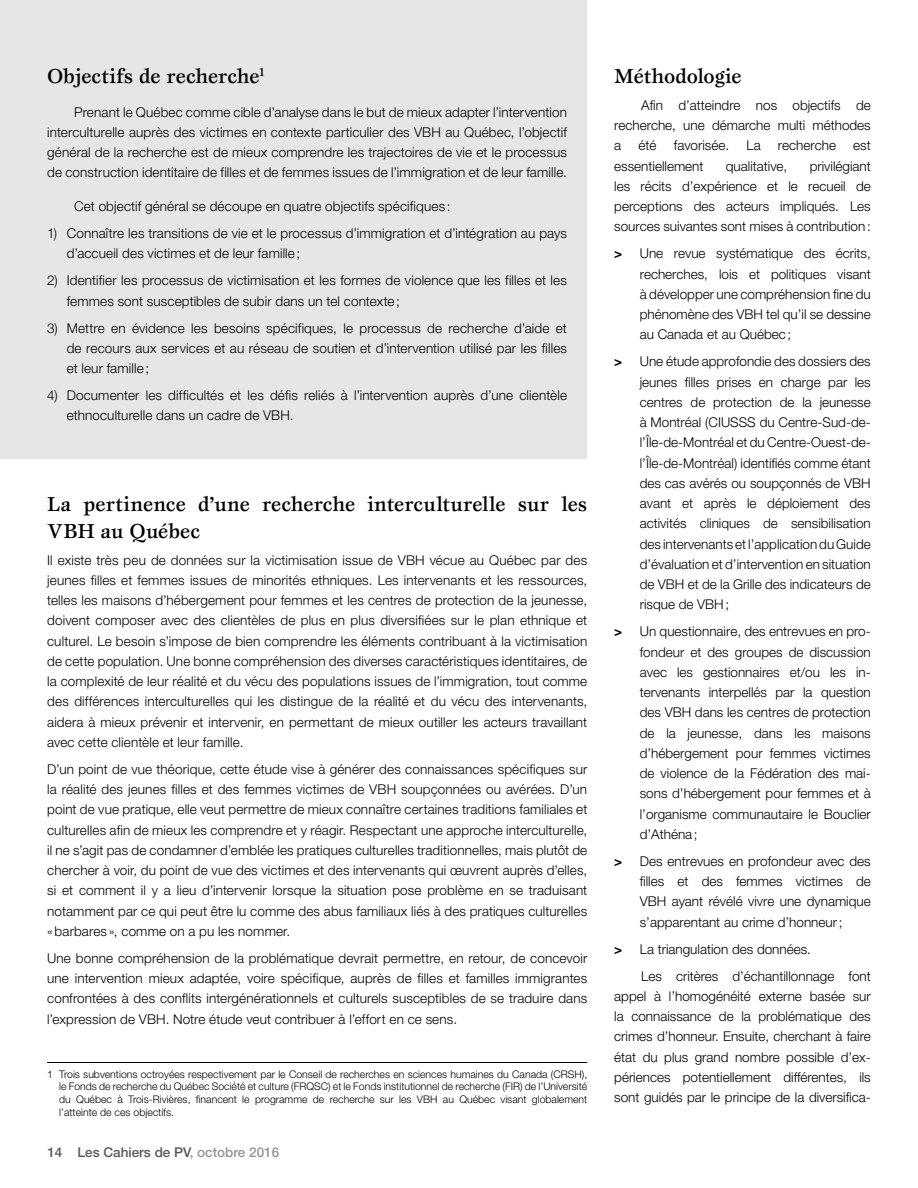
<style>
.page{position:relative;width:918px;height:1188px;background:#fff}
.page>*{position:absolute;margin:0;border:0;box-sizing:border-box;transform-origin:0 0}
.t1{font:500 21px/27px "Esprit Std";color:#000}
.t2{font:300 13.5px/20.2px "Helvetica Neue LT Std";color:#000;text-align:justify}
.t3{font:500 13.5px "Helvetica Neue LT Std";color:#58585b}
.t4{font:300 10.5px/12.6px "Helvetica Neue LT Std";color:#000;text-align:justify}
.s1{color:#939598}
.s2{font-weight:700}
</style>
<div class="page">
<div style="left:0;top:0;width:587px;height:459px;background:#e6e6e6"></div>
<hr style="left:47px;top:1062px;width:540px;height:1px;background:#000">
<hr style="left:917px;top:588px;width:1px;height:600px;background:#000">
<h1 class="t1" style="left:47px;top:62px;width:220px">Objectifs de recherche<sup>1</sup></h1>
<p class="t2" style="left:47px;top:101px;width:521px;text-indent:27px">Prenant le Québec comme cible d’analyse dans le but de mieux adapter l’intervention interculturelle auprès des victimes en contexte particulier des VBH au Québec, l’objectif général de la recherche est de mieux comprendre les trajectoires de vie et le processus de construction identitaire de filles et de femmes issues de l’immigration et de leur famille.</p>
<p class="t2" style="left:74px;top:196px;width:378px">Cet objectif général se découpe en quatre objectifs spécifiques :</p>
<p class="t2" style="left:67px;top:223px;width:502px;text-indent:-19px">1) Connaître les transitions de vie et le processus d’immigration et d’intégration au pays d’accueil des victimes et de leur famille;</p>
<p class="t2" style="left:67px;top:270px;width:502px;text-indent:-20px">2) Identifier les processus de victimisation et les formes de violence que les filles et les femmes sont susceptibles de subir dans un tel contexte;</p>
<p class="t2" style="left:67px;top:317px;width:502px;text-indent:-19px">3) Mettre en évidence les besoins spécifiques, le processus de recherche d’aide et de recours aux services et au réseau de soutien et d’intervention utilisé par les filles et leur famille;</p>
<p class="t2" style="left:67px;top:385px;width:502px;text-indent:-19px">4) Documenter les difficultés et les défis reliés à l’intervention auprès d’une clientèle ethnoculturelle dans un cadre de VBH.</p>
<h1 class="t1" style="left:47px;top:490px;width:542px">La pertinence d’une recherche interculturelle sur les<br>VBH au Québec</h1>
<p class="t2" style="left:47px;top:549px;width:542px">Il existe très peu de données sur la victimisation issue de VBH vécue au Québec par des jeunes filles et femmes issues de minorités ethniques. Les intervenants et les ressources, telles les maisons d’hébergement pour femmes et les centres de protection de la jeunesse, doivent composer avec des clientèles de plus en plus diversifiées sur le plan ethnique et culturel. Le besoin s’impose de bien comprendre les éléments contribuant à la victimisation de cette population. Une bonne compréhension des diverses caractéristiques identitaires, de la complexité de leur réalité et du vécu des populations issues de l’immigration, tout comme des différences interculturelles qui les distingue de la réalité et du vécu des intervenants, aidera à mieux prévenir et intervenir, en permettant de mieux outiller les acteurs travaillant avec cette clientèle et leur famille.</p>
<p class="t2" style="left:47px;top:759px;width:542px">D’un point de vue théorique, cette étude vise à générer des connaissances spécifiques sur la réalité des jeunes filles et des femmes victimes de VBH soupçonnées ou avérées. D’un point de vue pratique, elle veut permettre de mieux connaître certaines traditions familiales et culturelles afin de mieux les comprendre et y réagir. Respectant une approche interculturelle, il ne s’agit pas de condamner d’emblée les pratiques culturelles traditionnelles, mais plutôt de chercher à voir, du point de vue des victimes et des intervenants qui œuvrent auprès d’elles, si et comment il y a lieu d’intervenir lorsque la situation pose problème en se traduisant notamment par ce qui peut être lu comme des abus familiaux liés à des pratiques culturelles «barbares », comme on a pu les nommer.</p>
<p class="t2" style="left:47px;top:948px;width:542px">Une bonne compréhension de la problématique devrait permettre, en retour, de concevoir une intervention mieux adaptée, voire spécifique, auprès de filles et familles immigrantes confrontées à des conflits intergénérationnels et culturels susceptibles de se traduire dans l’expression de VBH. Notre étude veut contribuer à l’effort en ce sens.</p>
<p class="t4" style="left:59px;top:1068px;width:530px;text-indent:-12px">1 Trois subventions octroyées respectivement par le Conseil de recherches en sciences humaines du Canada (CRSH), le Fonds de recherche du Québec Société et culture (FRQSC) et le Fonds institutionnel de recherche (FIR) de l’Université du Québec à Trois-Rivières, financent le programme de recherche sur les VBH au Québec visant globalement l’atteinte de ces objectifs.</p>
<p class="t3" style="left:47px;top:1144px;width:233px">14 Les Cahiers de PV<span class="s1">, octobre 2016</span></p>
<h1 class="t1" style="left:614px;top:62px;width:129px">Méthodologie</h1>
<p class="t2" style="left:614px;top:95px;width:258px;text-indent:27px">Afin d’atteindre nos objectifs de recherche, une démarche multi méthodes a</p>
<p class="t2" style="left:639px;top:135px;width:20px">été</p>
<p class="t2" style="left:674px;top:135px;width:57px">favorisée.</p>
<p class="t2" style="left:746px;top:135px;width:16px">La</p>
<p class="t2" style="left:778px;top:135px;width:60px">recherche</p>
<p class="t2" style="left:853px;top:135px;width:19px">est</p>
<p class="t2" style="left:614px;top:155px;width:91px">essentiellement</p>
<p class="t2" style="left:726px;top:155px;width:63px">qualitative,</p>
<p class="t2" style="left:614px;top:155px;width:258px;text-indent:196px">privilégiant les récits d’expérience et le recueil de perceptions des acteurs impliqués. Les sources suivantes sont mises à contribution:</p>
<p class="t2" style="left:640px;top:243px;width:233px;text-indent:-26px"><span class="s2">&gt;</span> Une revue systématique des écrits, recherches, lois et politiques visant à développer une compréhension fine du phénomène des VBH tel qu’il se dessine au Canada et au Québec;</p>
<p class="t2" style="left:640px;top:351px;width:233px;text-indent:-26px"><span class="s2">&gt;</span> Une étude approfondie des dossiers des jeunes filles prises en charge par les centres de protection de la jeunesse à Montréal (CIUSSS du Centre-Sud-de&shy;l’Île-de-Montréal et du Centre-Ouest-de&shy;l’Île-de-Montréal) identifiés comme étant des cas avérés ou soupçonnés de VBH avant et après le déploiement des activités cliniques de sensibilisation des intervenants et l’application du Guide d’évaluation et d’intervention en situation de VBH et de la Grille des indicateurs de risque de VBH;</p>
<p class="t2" style="left:640px;top:621px;width:233px;text-indent:-26px"><span class="s2">&gt;</span> Un questionnaire, des entrevues en pro&shy;fondeur et des groupes de discussion avec les gestionnaires et/ou les in&shy;tervenants interpellés par la question des VBH dans les centres de protection de la jeunesse, dans les maisons d’hébergement pour femmes victimes de violence de la Fédération des mai&shy;sons d’hébergement pour femmes et à l’organisme communautaire le Bouclier d’Athéna;</p>
<p class="t2" style="left:640px;top:851px;width:233px;text-indent:-26px"><span class="s2">&gt;</span> Des entrevues en profondeur avec des filles et des femmes victimes de VBH ayant révélé vivre une dynamique s’apparentant au crime d’honneur;</p>
<p class="t2" style="left:641px;top:935px;width:231px;line-height:27px;text-indent:-27px"><span class="s2">&gt;</span> La triangulation des données.<br>Les critères d’échantillonnage font</p>
<p class="t2" style="left:614px;top:986px;width:258px">appel à l’homogénéité externe basée sur la connaissance de la problématique des crimes d’honneur. Ensuite, cherchant à faire état du plus grand nombre possible d’ex&shy;périences potentiellement différentes, ils sont guidés par le principe de la diversifica-</p>
</div>
